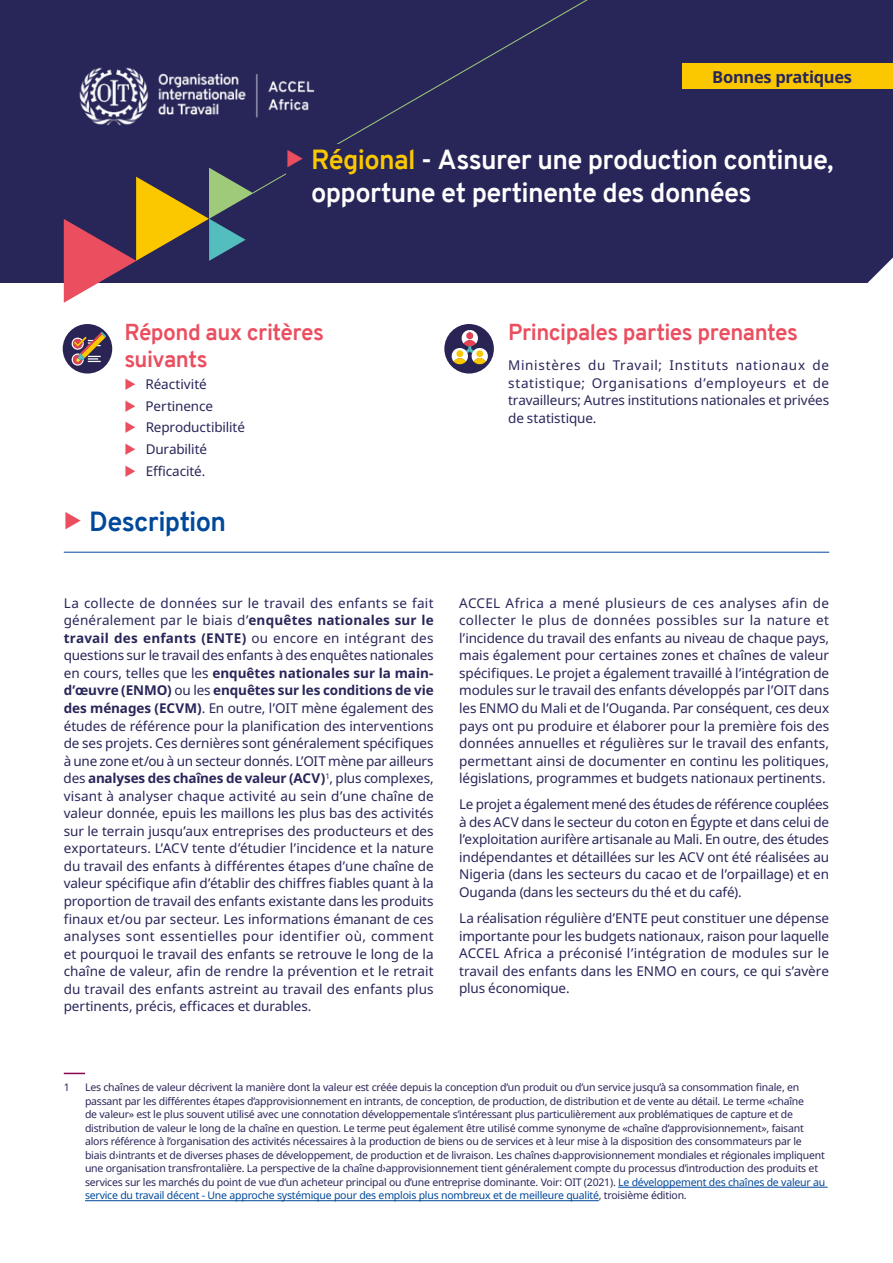
<style>
.page{position:relative;width:893px;height:1263px;background:#fff}
.page>*{position:absolute;margin:0;border:0;box-sizing:border-box;transform-origin:0 0}
.t1{font:700 27px/33px "Overpass";letter-spacing:-.025em;color:#fff}
.t2{font:700 27px "Overpass";letter-spacing:-.025em;color:#00489a}
.t3{font:700 22.5px/27px "Overpass";letter-spacing:-.025em;color:#ea4e5f}
.t4{font:700 16.5px "Noto Sans";letter-spacing:-.02em;color:#282659}
.t5{font:13.5px/17.5px "Noto Sans";letter-spacing:-.01em;color:#282659;text-align:justify}
.t6{font:10.5px/13.5px "Noto Sans";letter-spacing:-.02em;color:#282659}
.s1{color:#fbc800}
.s2{font-weight:700}
.s3{color:#00489a}
</style>
<div class="page">
<div style="left:0;top:0;width:893px;height:283px;background:#282659"></div>
<img style="left:64px;top:34px;width:187px;height:118px">
<hr style="left:64px;top:552px;width:765px;height:1px;background:#00489a">
<svg style="left:64px;top:1073px;width:21px;height:1px"></svg>
<hr style="left:618px;top:1187px;width:210px;height:1px;background:#00489a">
<hr style="left:85px;top:1200px;width:514px;height:1px;background:#00489a">
<div style="left:251px;top:0;width:419px;height:194px;background:#282659"></div>
<svg style="left:64px;top:168px;width:189px;height:135px"></svg>
<div style="left:286px;top:144px;width:559px;height:83px;background:#282659"></div>
<div style="left:444px;top:324px;width:50px;height:50px;background:#292454;border-radius:50%"></div>
<svg style="left:451px;top:330px;width:38px;height:35px"></svg>
<div style="left:476px;top:350px;width:7px;height:7px;background:#fac700;border-radius:50%"></div>
<div style="left:63px;top:324px;width:49px;height:49px;background:#292454;border-radius:50%"></div>
<svg style="left:71px;top:332px;width:35px;height:34px"></svg>
<div style="left:682px;top:64px;width:211px;height:25px;background:#fbc800"></div>
<p class="t4" style="left:712px;top:66px;width:141px">Bonnes pratiques</p>
<h1 class="t1" style="left:311px;top:143px;width:524px"><span class="s1">Régional</span> - Assurer une production continue, opportune et pertinente des données</h1>
<h2 class="t3" style="left:124px;top:319px;width:201px">Répond aux critères suivants</h2>
<p class="t5" style="left:146px;top:373px;width:101px;line-height:21.8px;text-align:left">Réactivité<br>Pertinence<br>Reproductibilité<br>Durabilité<br>Efficacité.</p>
<h1 class="t2" style="left:89px;top:502px;width:138px">Description</h1>
<h2 class="t3" style="left:508px;top:319px;width:291px">Principales parties prenantes</h2>
<p class="t5" style="left:508px;top:357px;width:323px">Ministères du Travail; Instituts nationaux de statistique; Organisations d’employeurs et de travailleurs; Autres institutions nationales et privées de statistique.</p>
<p class="t5" style="left:64px;top:594px;width:372px">La collecte de données sur le travail des enfants se fait généralement par le biais d’<span class="s2">enquêtes nationales sur le travail des enfants (ENTE)</span> ou encore en intégrant des questions sur le travail des enfants à des enquêtes nationales en cours, telles que les <span class="s2">enquêtes nationales sur la main&shy;d’œuvre (ENMO)</span> ou les <span class="s2">enquêtes sur les conditions de vie des ménages (ECVM)</span>. En outre, l’OIT mène également des études de référence pour la planification des interventions de ses projets. Ces dernières sont généralement spécifiques à une zone et/ou à un secteur donnés. L’OIT mène par ailleurs des <span class="s2">analyses des chaînes de valeur (ACV)</span><sup>1</sup>, plus complexes, visant à analyser chaque activité au sein d’une chaîne de valeur donnée, epuis les maillons les plus bas des activités sur le terrain jusqu’aux entreprises des producteurs et des exportateurs. L’ACV tente d’étudier l’incidence et la nature du travail des enfants à différentes étapes d’une chaîne de valeur spécifique afin d’établir des chiffres fiables quant à la proportion de travail des enfants existante dans les produits finaux et/ou par secteur. Les informations émanant de ces analyses sont essentielles pour identifier où, comment et pourquoi le travail des enfants se retrouve le long de la chaîne de valeur, afin de rendre la prévention et le retrait du travail des enfants astreint au travail des enfants plus pertinents, précis, efficaces et durables.</p>
<p class="t5" style="left:459px;top:594px;width:371px">ACCEL Africa a mené plusieurs de ces analyses afin de collecter le plus de données possibles sur la nature et l’incidence du travail des enfants au niveau de chaque pays, mais également pour certaines zones et chaînes de valeur spécifiques. Le projet a également travaillé à l’intégration de modules sur le travail des enfants développés par l’OIT dans les ENMO du Mali et de l’Ouganda. Par conséquent, ces deux pays ont pu produire et élaborer pour la première fois des données annuelles et régulières sur le travail des enfants, permettant ainsi de documenter en continu les politiques, législations, programmes et budgets nationaux pertinents.</p>
<p class="t5" style="left:459px;top:796px;width:371px">Le projet a également mené des études de référence couplées à des ACV dans le secteur du coton en Égypte et dans celui de l’exploitation aurifère artisanale au Mali. En outre, des études indépendantes et détaillées sur les ACV ont été réalisées au Nigeria (dans les secteurs du cacao et de l’orpaillage) et en Ouganda (dans les secteurs du thé et du café).</p>
<p class="t5" style="left:459px;top:910px;width:371px">La réalisation régulière d’ENTE peut constituer une dépense importante pour les budgets nationaux, raison pour laquelle ACCEL Africa a préconisé l’intégration de modules sur le travail des enfants dans les ENMO en cours, ce qui s’avère plus économique.</p>
<p class="t6" style="left:64px;top:1081px;width:8px">1</p>
<p class="t6" style="left:85px;top:1081px;width:742px">Les chaînes de valeur décrivent la manière dont la valeur est créée depuis la conception d’un produit ou d’un service jusqu’à sa consommation finale, en passant par les différentes étapes d’approvisionnement en intrants, de conception, de production, de distribution et de vente au détail. Le terme «chaîne<br>de valeur» est le plus souvent utilisé avec une connotation développementale s’intéressant plus particulièrement aux problématiques de capture et de distribution de valeur le long de la chaîne en question. Le terme peut également être utilisé comme synonyme de «chaîne d’approvisionnement», faisant alors référence à l’organisation des activités nécessaires à la production de biens ou de services et à leur mise à la disposition des consommateurs par le biais d›intrants et de diverses phases de développement, de production et de livraison. Les chaînes d›approvisionnement mondiales et régionales impliquent une organisation transfrontalière. La perspective de la chaîne d›approvisionnement tient généralement compte du processus d’introduction des produits et services sur les marchés du point de vue d’un acheteur principal ou d’une entreprise dominante. Voir: OIT (2021). <span class="s3">Le développement des chaînes de valeur au service du travail décent - Une approche systémique pour des emplois plus nombreux et de meilleure qualité</span>, troisième édition.</p>
</div>
